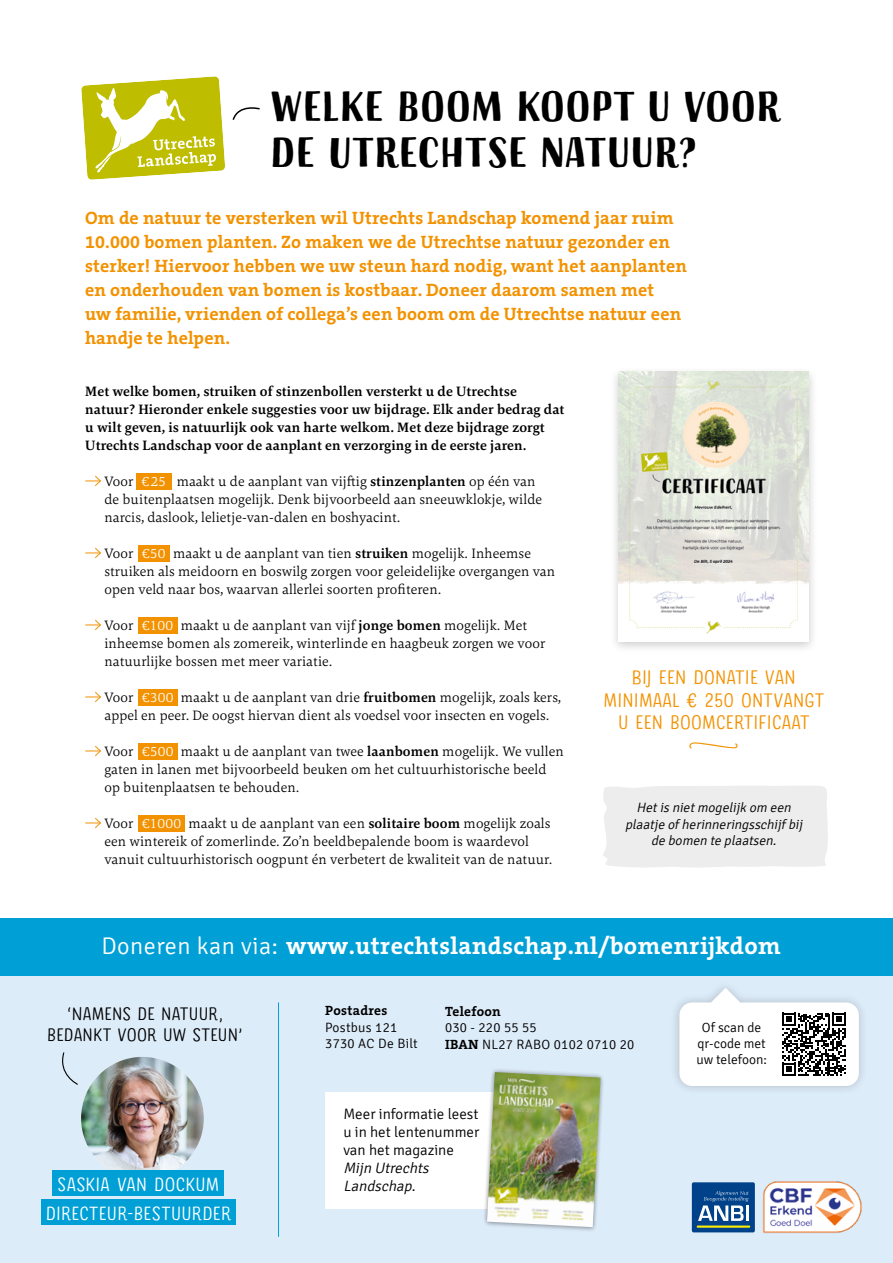
<style>
.page{position:relative;width:893px;height:1263px;background:#fff}
.page>*{position:absolute;margin:0;border:0;box-sizing:border-box;transform-origin:0 0}
.t1{font:700 42px/46.5px "Sofa Sans Hand";letter-spacing:.01em;color:#000}
.t2{font:700 24.15px "The Serif B W7";letter-spacing:.02em;color:#fff}
.t3{font:19.5px/22.5px "Sofa Sans Hand Mono";letter-spacing:.01em;color:#f39200;text-align:center}
.t4{font:19.05px/29.1px "Sofa Sans Hand Mono";letter-spacing:.02em;color:#fff;text-align:center}
.t5{font:700 18px/24px "The Serif B W7";letter-spacing:.01em;color:#f39200}
.t6{font:18px/21px "Sofa Sans Hand Mono";letter-spacing:.01em;color:#000;text-align:center}
.t7{font:300 15px/18px "Signika";color:#000;text-align:justify}
.t8{font:italic 300 15px/18px "Signika";color:#000}
.t9{font:300 14.25px/18px "Carrara";letter-spacing:.01em;color:#000}
.t10{font:700 14.25px/18px "Carrara";letter-spacing:.01em;color:#000}
.t11{font:italic 300 13.5px/16.2px "Signika";color:#000;text-align:center}
.t12{font:300 13.5px/16.5px "Signika";letter-spacing:.02em;color:#000}
.t13{font:300 13.5px/16.2px "Signika";color:#000;text-align:center}
.t14{font:700 13.5px "The Serif B W7";letter-spacing:.02em;color:#000}
.s1{color:#fff}
.s2{font-weight:700}
.s3{font-family:"Signika";font-weight:300}
.s4{font-family:"The Serif B W7";font-weight:700}
.s5{font-style:normal}
</style>
<div class="page">
<div style="left:603px;top:786px;width:225px;height:81px;background:#ededed"></div>
<div style="left:0;top:918px;width:893px;height:59px;background:#00a0d7"></div>
<div style="left:0;top:977px;width:893px;height:286px;background:#ddecf9"></div>
<div style="left:692px;top:1182px;width:63px;height:50px;background:#004289;border-radius:2px"></div>
<svg style="left:698px;top:1191px;width:51px;height:30px"></svg>
<hr style="left:697px;top:1225px;width:53px;height:3px;background:#ffec00">
<img style="left:754px;top:1181px;width:108px;height:52px">
<div style="left:136px;top:473px;width:36px;height:17px;background:#f39200"></div>
<div style="left:138px;top:545px;width:32px;height:16px;background:#f39200"></div>
<div style="left:138px;top:617px;width:39px;height:17px;background:#f39200"></div>
<div style="left:138px;top:689px;width:39px;height:17px;background:#f39200"></div>
<div style="left:138px;top:743px;width:39px;height:17px;background:#f39200"></div>
<div style="left:138px;top:815px;width:47px;height:17px;background:#f39200"></div>
<svg style="left:85px;top:475px;width:16px;height:11px"></svg>
<svg style="left:85px;top:547px;width:16px;height:11px"></svg>
<svg style="left:85px;top:619px;width:16px;height:11px"></svg>
<svg style="left:85px;top:691px;width:16px;height:11px"></svg>
<svg style="left:85px;top:745px;width:16px;height:11px"></svg>
<svg style="left:85px;top:818px;width:16px;height:10px"></svg>
<svg style="left:81px;top:76px;width:144px;height:104px"></svg>
<div style="left:610px;top:366px;width:208px;height:288px;background:#000;opacity:.2"></div>
<img style="left:618px;top:372px;width:191px;height:269px">
<svg style="left:232px;top:107px;width:28px;height:13px"></svg>
<div style="left:325px;top:1092px;width:211px;height:117px;background:#fff"></div>
<img style="left:81px;top:1057px;width:123px;height:122px;border-radius:61px">
<svg style="left:62px;top:1052px;width:16px;height:33px"></svg>
<hr style="left:278px;top:1002px;width:1px;height:235px;background:#00a0d7">
<div style="left:669px;top:979px;width:200px;height:117px;background:#000;opacity:.2"></div>
<div style="left:679px;top:1002px;width:180px;height:84px;background:#fff;border-radius:13px"></div>
<svg style="left:711px;top:988px;width:29px;height:14px"></svg>
<svg style="left:484px;top:1069px;width:119px;height:162px"></svg>
<img style="left:487px;top:1072px;width:114px;height:155px">
<div style="left:53px;top:1170px;width:171px;height:25px;background:#00a0d7"></div>
<div style="left:41px;top:1199px;width:195px;height:25px;background:#00a0d7"></div>
<svg style="left:782px;top:1013px;width:64px;height:63px"></svg>
<h1 class="t1" style="left:270px;top:87px;width:512px">WELKE BOOM KOOPT U VOOR<br>DE UTRECHTSE NATUUR?</h1>
<p class="t5" style="left:85px;top:205px;width:603px">Om de natuur te versterken wil Utrechts Landschap komend jaar ruim 10.000 bomen planten. Zo maken we de Utrechtse natuur gezonder en sterker! Hiervoor hebben we uw steun hard nodig, want het aanplanten en onderhouden van bomen is kostbaar. Doneer daarom samen met<br>uw familie, vrienden of collega’s een boom om de Utrechtse natuur een handje te helpen.</p>
<p class="t10" style="left:85px;top:382px;width:481px">Met welke bomen, struiken of stinzenbollen versterkt u de Utrechtse natuur? Hieronder enkele suggesties voor uw bijdrage. Elk ander bedrag dat u wilt geven, is natuurlijk ook van harte welkom. Met deze bijdrage zorgt Utrechts Landschap voor de aanplant en verzorging in de eerste jaren.</p>
<p class="t9" style="left:104px;top:472px;width:439px">Voor <span class="s1">€25</span> maakt u de aanplant van vijftig <span class="s2">stinzenplanten</span> op één van de buitenplaatsen mogelijk. Denk bijvoorbeeld aan sneeuwklokje, wilde narcis, daslook, lelietje-van-dalen en boshyacint.</p>
<p class="t9" style="left:104px;top:544px;width:452px">Voor <span class="s1">€50</span> maakt u de aanplant van tien <span class="s2">struiken</span> mogelijk. Inheemse struiken als meidoorn en boswilg zorgen voor geleidelijke overgangen van open veld naar bos, waarvan allerlei soorten profiteren.</p>
<p class="t9" style="left:104px;top:616px;width:443px">Voor <span class="s1">€100</span> maakt u de aanplant van vijf <span class="s2">jonge bomen</span> mogelijk. Met inheemse bomen als zomereik, winterlinde en haagbeuk zorgen we voor natuurlijke bossen met meer variatie.</p>
<p class="t9" style="left:104px;top:688px;width:458px">Voor <span class="s1">€300</span> maakt u de aanplant van drie <span class="s2">fruitbomen</span> mogelijk, zoals kers, appel en peer. De oogst hiervan dient als voedsel voor insecten en vogels.</p>
<p class="t9" style="left:104px;top:742px;width:461px">Voor <span class="s1">€500</span> maakt u de aanplant van twee <span class="s2">laanbomen</span> mogelijk. We vullen gaten in lanen met bijvoorbeeld beuken om het cultuurhistorische beeld op buitenplaatsen te behouden.</p>
<p class="t9" style="left:104px;top:814px;width:449px">Voor <span class="s1">€1000</span> maakt u de aanplant van een <span class="s2">solitaire boom</span> mogelijk zoals een wintereik of zomerlinde. Zo’n beeldbepalende boom is waardevol vanuit cultuurhistorisch oogpunt én verbetert de kwaliteit van de natuur.</p>
<h3 class="t3" style="left:604px;top:668px;width:222px">BIJ EEN DONATIE VAN<br>MINIMAAL € 250 ONTVANGT<br>U EEN BOOMCERTIFICAAT<br>D</h3>
<p class="t11" style="left:625px;top:800px;width:182px">Hetis nietmogelijk om een plaatje of herinneringsschijf bij de bomen te plaatsen.</p>
<h2 class="t2" style="left:101px;top:930px;width:681px"><span class="s3">Doneren kan via:</span> www.utrechtslandschap.nl/bomenrijkdom</h2>
<p class="t6" style="left:47px;top:1005px;width:197px">‘NAMENS DE NATUUR,<br>BEDANKT VOOR UW STEUN’</p>
<p class="t14" style="left:325px;top:1002px;width:64px">Postadres</p>
<p class="t12" style="left:325px;top:1019px;width:94px">Postbus 121<br>3730 AC De Bilt</p>
<p class="t14" style="left:445px;top:1002px;width:57px">Telefoon</p>
<p class="t12" style="left:445px;top:1019px;width:191px">030 - 220 55 55<br><span class="s4">IBAN</span> NL27 RABO 0102 0710 20</p>
<p class="t13" style="left:696px;top:1019px;width:72px">Of scan de qr-code met uw telefoon:</p>
<h3 class="t4" style="left:46px;top:1171px;width:186px">SASKIA VAN DOCKUM<br>DIRECTEUR-BESTUURDER</h3>
<p class="t7" style="left:343px;top:1106px;width:138px">Meer informatie leest u in het lentenummer van het magazine</p>
<p class="t8" style="left:343px;top:1160px;width:90px">Mijn Utrechts<br>Landschap<span class="s5">.</span></p>
</div>
